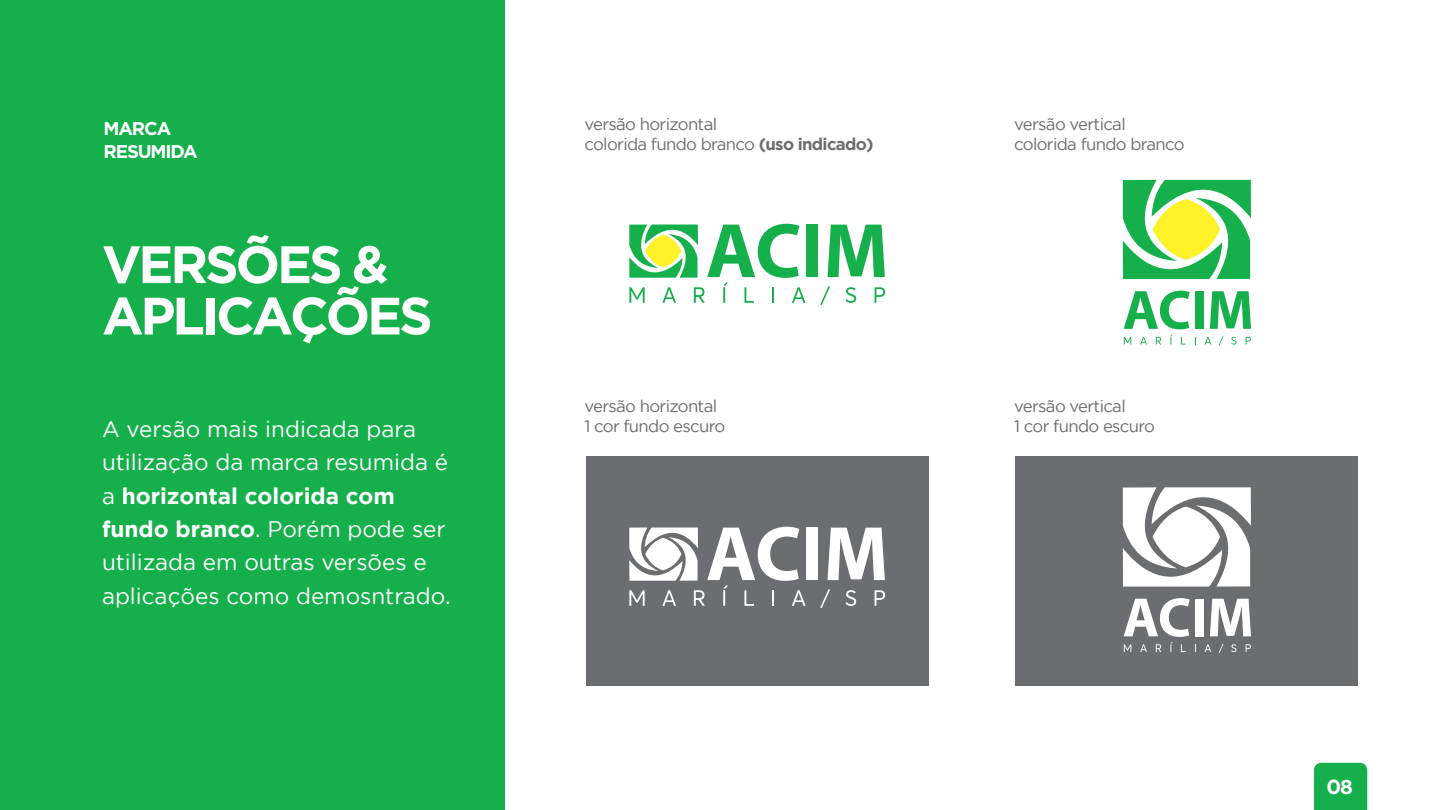
<style>
.page{position:relative;width:1440px;height:810px;background:#fff}
.page>*{position:absolute;margin:0;border:0;box-sizing:border-box;transform-origin:0 0}
.t1{font:700 52.5px/51.4px "Gotham";letter-spacing:-.06em;color:#fff}
.t2{font:22.5px/33.3px "Gotham";color:#fff}
.t3{font:700 20.25px "Gotham";color:#fff}
.t4{font:700 18.45px/22.2px "Gotham";letter-spacing:-.06em;color:#fff}
.t5{font:16.73px/20.1px "Gotham";letter-spacing:-.04em;color:#6c6d70}
.s1{font-weight:700}
</style>
<div class="page">
<div style="left:807px;top:225px;width:11px;height:52px;background:#15b04b"></div>
<svg style="left:828px;top:225px;width:57px;height:52px"></svg>
<svg style="left:629px;top:223px;width:177px;height:80px"></svg>
<svg style="left:820px;top:286px;width:10px;height:19px"></svg>
<svg style="left:846px;top:287px;width:10px;height:16px"></svg>
<svg style="left:875px;top:287px;width:10px;height:16px"></svg>
<div style="left:1016px;top:456px;width:342px;height:230px;background:#6c6d70"></div>
<div style="left:586px;top:457px;width:343px;height:229px;background:#6c6d70"></div>
<div style="left:1314px;top:763px;width:53px;height:47px;background:#15b04b"></div>
<div style="left:0;top:0;width:505px;height:810px;background:#15b04b"></div>
<svg style="left:1123px;top:179px;width:128px;height:101px"></svg>
<svg style="left:1153px;top:199px;width:67px;height:61px;fill:#fff229"></svg>
<div style="left:1195px;top:291px;width:8px;height:38px;background:#15b04b"></div>
<svg style="left:1210px;top:291px;width:41px;height:38px"></svg>
<svg style="left:1124px;top:291px;width:72px;height:54px"></svg>
<svg style="left:1205px;top:337px;width:6px;height:8px"></svg>
<svg style="left:1219px;top:336px;width:4px;height:10px"></svg>
<svg style="left:1231px;top:337px;width:6px;height:8px"></svg>
<svg style="left:1246px;top:337px;width:5px;height:8px"></svg>
<svg style="left:1123px;top:487px;width:128px;height:100px"></svg>
<svg style="left:1153px;top:507px;width:67px;height:60px;background:#e8e8e8"></svg>
<div style="left:1195px;top:599px;width:8px;height:37px;background:#fff"></div>
<svg style="left:1210px;top:599px;width:41px;height:37px"></svg>
<svg style="left:1124px;top:598px;width:72px;height:54px"></svg>
<svg style="left:1205px;top:644px;width:6px;height:8px"></svg>
<svg style="left:1219px;top:644px;width:4px;height:9px"></svg>
<svg style="left:1231px;top:644px;width:6px;height:8px"></svg>
<svg style="left:1246px;top:644px;width:5px;height:8px"></svg>
<div style="left:807px;top:528px;width:11px;height:52px;background:#fff"></div>
<svg style="left:828px;top:528px;width:57px;height:52px"></svg>
<svg style="left:629px;top:526px;width:177px;height:80px"></svg>
<svg style="left:820px;top:589px;width:10px;height:19px"></svg>
<svg style="left:846px;top:590px;width:10px;height:16px"></svg>
<svg style="left:875px;top:590px;width:10px;height:16px"></svg>
<p class="t4" style="left:104px;top:117px;width:96px">MARCA<br>RESUMIDA</p>
<h1 class="t1" style="left:102px;top:237px;width:332px">VERSÕES &amp;<br>APLICAÇÕES</h1>
<p class="t2" style="left:102px;top:412px;width:350px">A versão mais indicada para utilização da marca resumida é a <span class="s1">horizontal colorida com fundo branco</span>. Porém pode ser utilizada em outras versões e aplicações como demosntrado.</p>
<p class="t5" style="left:585px;top:113px;width:291px">versão horizontal<br>colorida fundo branco <span class="s1">(uso indicado)</span></p>
<p class="t5" style="left:1014px;top:113px;width:172px">versão vertical colorida fundo branco</p>
<p class="t5" style="left:585px;top:395px;width:142px">versão horizontal<br>1 cor fundo escuro</p>
<p class="t5" style="left:1014px;top:395px;width:142px">versão vertical<br>1 cor fundo escuro</p>
<p class="t3" style="left:1326px;top:775px;width:28px">08</p>
</div>
